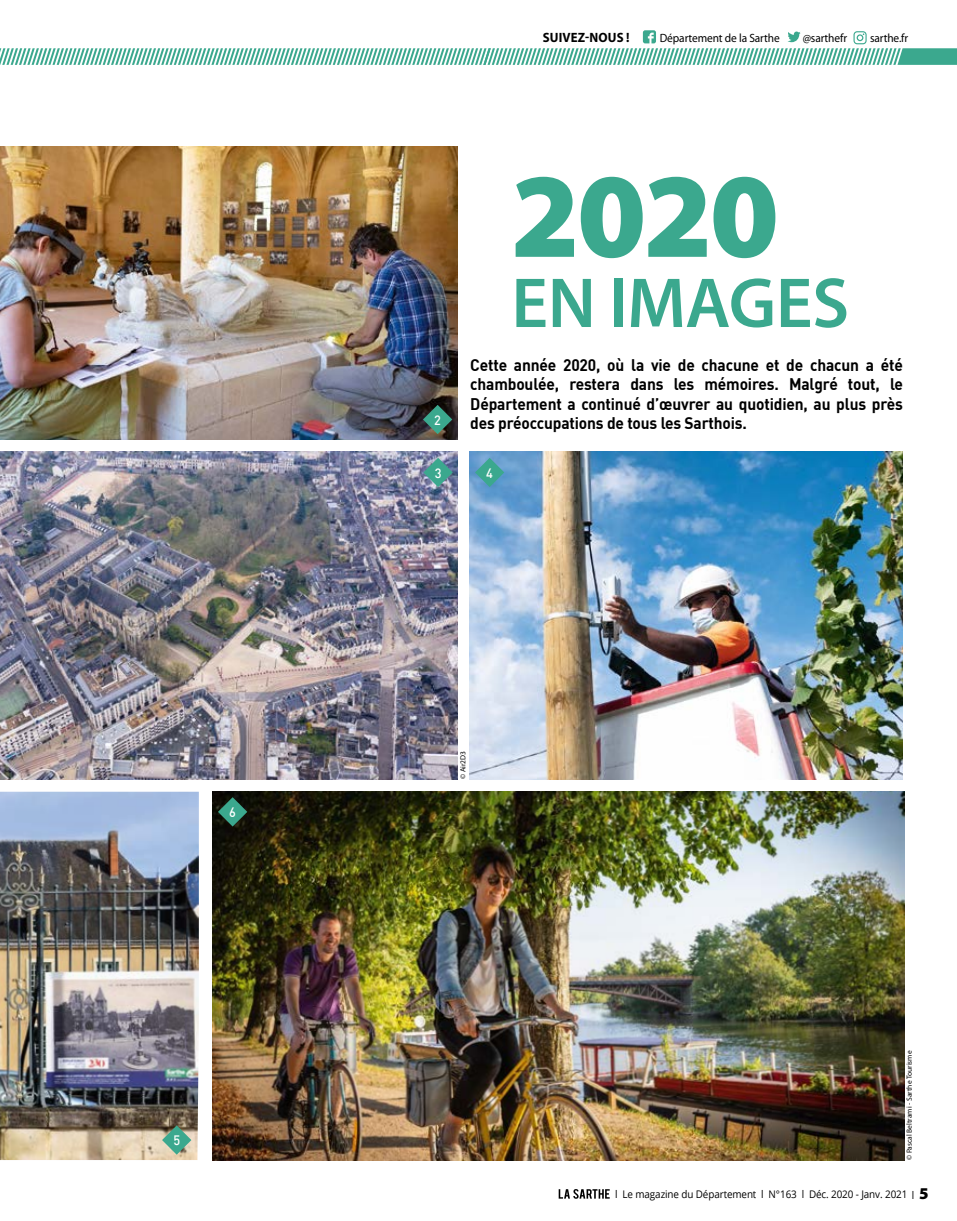
<style>
.page{position:relative;width:957px;height:1221px;background:#fff}
.page>*{position:absolute;margin:0;border:0;box-sizing:border-box;transform-origin:0 0}
.t1{font:900 121.05px "Myriad Pro";color:#3ba88e}
.t2{font:600 71.25px "Myriad Pro";letter-spacing:-.005em;color:#3ba88e}
.t3{font:700 16.5px/19.5px "DIN";letter-spacing:-.01em;color:#000;text-align:justify;scale:.94 1}
.t4{font:700 13.5px "Myriad Pro";letter-spacing:.01em;color:#000;scale:.95 1}
.t5{font:500 13.35px "DIN";color:#fff;scale:.95 1}
.t6{font:12px "Myriad Pro";letter-spacing:-.01em;color:#000;scale:.95 1}
.t7{font:10.5px "Open Sans";letter-spacing:-.01em;color:#000;scale:.94 1}
.t8{font:7.5px "Myriad Pro";color:#000}
.s1{font-family:"Myriad Pro";font-weight:900;font-size:16.5px}
</style>
<div class="page">
<svg style="left:0;top:30px;width:957px;height:35px"></svg>
<svg style="left:558px;top:1189px;width:52px;height:9px"></svg>
<img style="left:0;top:147px;width:457px;height:292px">
<img style="left:0;top:452px;width:457px;height:327px">
<img style="left:213px;top:791px;width:691px;height:368px">
<svg style="left:423px;top:405px;width:29px;height:29px"></svg>
<svg style="left:423px;top:458px;width:30px;height:29px"></svg>
<svg style="left:218px;top:797px;width:29px;height:29px"></svg>
<img style="left:470px;top:452px;width:433px;height:327px">
<img style="left:0;top:791px;width:199px;height:368px">
<svg style="left:162px;top:1125px;width:29px;height:29px"></svg>
<svg style="left:475px;top:458px;width:29px;height:29px"></svg>
<p class="t5" style="left:229px;top:803px;width:9px">6</p>
<p class="t5" style="left:173px;top:1131px;width:9px">5</p>
<p class="t4" style="left:543px;top:28px;width:93px">SUIVEZ-NOUS !</p>
<p class="t6" style="left:660px;top:30px;width:128px">Département de la Sarthe</p>
<p class="t6" style="left:802px;top:30px;width:48px">@sarthefr</p>
<p class="t6" style="left:870px;top:30px;width:42px">sarthe.fr</p>
<p class="t5" style="left:434px;top:411px;width:9px">2</p>
<p class="t5" style="left:435px;top:464px;width:9px">3</p>
<h1 class="t1" style="left:511px;top:135px;width:270px">2020</h1>
<h2 class="t2" style="left:511px;top:258px;width:339px">EN IMAGES</h2>
<p class="t3" style="left:470px;top:354px;width:462px">Cette année 2020, où la vie de chacune et de chacun a été chamboulée, restera dans les mémoires. Malgré tout, le Département a continué d’œuvrer au quotidien, au plus près des préoccupations de tous les Sarthois.</p>
<p class="t5" style="left:486px;top:464px;width:9px">4</p>
<p class="t8" style="left:458px;top:779px;width:30px;rotate:-90deg">© Air2D3</p>
<p class="t8" style="left:904px;top:1159px;width:111px;rotate:-90deg">© Pascal Beltrami - Sarthe Tourisme</p>
<p class="t7" style="left:615px;top:1187px;width:335px">l Le magazine du Département l N°163 l Déc. 2020 - Janv. 2021 l <span class="s1">5</span></p>
</div>
